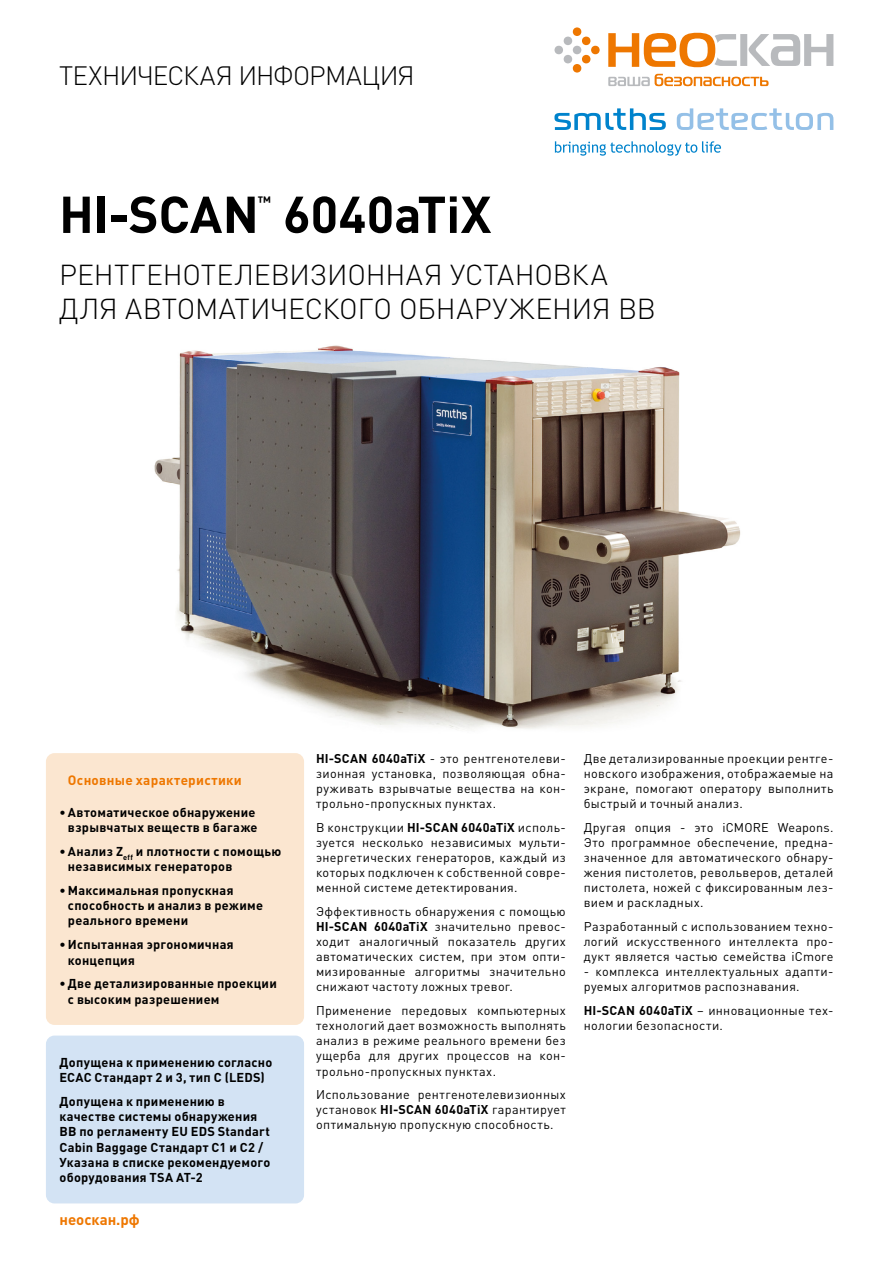
<style>
.page{position:relative;width:893px;height:1263px;background:#fff}
.page>*{position:absolute;margin:0;border:0;box-sizing:border-box;transform-origin:0 0}
.t1{font:700 51px "DIN Pro";letter-spacing:-.005em;color:#000}
.t2{font:300 28.5px/34.2px "DIN Pro";letter-spacing:-.005em;color:#000}
.t3{font:300 26.25px "DIN Pro";letter-spacing:-.03em;color:#000}
.t4{font:700 15px "DIN Pro";color:#e70}
.t5{font:700 14.85px "DIN Pro";color:#000}
.t6{font:700 13.5px "DIN Pro";letter-spacing:.02em;color:#e70}
.t7{font:700 12.75px/15.3px "DIN Pro";letter-spacing:.02em;color:#000}
.t8{font:12.6px/15.1px "DIN Pro";letter-spacing:.025em;color:#000;text-align:justify}
.s1{font-weight:700}
</style>
<div class="page">
<svg style="left:554px;top:27px;width:46px;height:46px"></svg>
<svg style="left:608px;top:33px;width:225px;height:34px"></svg>
<svg style="left:608px;top:74px;width:161px;height:12px"></svg>
<svg style="left:554px;top:108px;width:112px;height:22px"></svg>
<svg style="left:677px;top:108px;width:156px;height:22px"></svg>
<svg style="left:555px;top:141px;width:166px;height:15px"></svg>
<img style="left:154px;top:345px;width:587px;height:384px">
<div style="left:46px;top:753px;width:258px;height:272px;background:#fbe6d0;border-radius:8px"></div>
<div style="left:46px;top:1035px;width:258px;height:168px;background:#d3e3f4;border-radius:9px"></div>
<h3 class="t3" style="left:59px;top:58px;width:357px">ТЕХНИЧЕСКАЯ ИНФОРМАЦИЯ</h3>
<h1 class="t1" style="left:59px;top:180px;width:201px">HI-SCAN</h1>
<p class="t5" style="left:257px;top:192px;width:15px">™</p>
<h1 class="t1" style="left:283px;top:180px;width:210px">6040aTiX</h1>
<h2 class="t2" style="left:59px;top:256px;width:598px">РЕНТГЕНОТЕЛЕВИЗИОННАЯ УСТАНОВКА<br>ДЛЯ АВТОМАТИЧЕСКОГО ОБНАРУЖЕНИЯ ВВ</h2>
<p class="t6" style="left:68px;top:771px;width:175px">Основные характеристики</p>
<p class="t7" style="left:59px;top:804px;width:200px;text-align:right">• Автоматическое обнаружение взрывчатых веществ в багаже</p>
<p class="t7" style="left:68px;top:843px;width:215px;text-indent:-9px">• Анализ Z<sub>eff</sub> и плотности с помощью независимых генераторов</p>
<p class="t7" style="left:68px;top:882px;width:197px;text-indent:-9px">• Максимальная пропускная способность и анализ в режиме реального времени</p>
<p class="t7" style="left:68px;top:936px;width:167px;text-indent:-9px">• Испытанная эргономичная концепция</p>
<p class="t7" style="left:68px;top:975px;width:210px;text-indent:-9px">• Две детализированные проекции с высоким разрешением</p>
<p class="t7" style="left:60px;top:1054px;width:214px">Допущена к применению согласно<br>ECAC Стандарт 2 и 3, тип С (LEDS)</p>
<p class="t7" style="left:60px;top:1093px;width:212px">Допущена к применению в качестве системы обнаружения<br>ВВ по регламенту EU EDS Standart<br>Cabin Baggage Стандарт С1 и С2 /<br>Указана в списке рекомендуемого оборудования TSA AT-2</p>
<p class="t4" style="left:60px;top:1209px;width:82px">неоскан.рф</p>
<p class="t8" style="left:316px;top:750px;width:251px"><span class="s1">HI-SCAN 6040aTiX</span> - это рентгенотелеви&shy;зионная установка, позволяющая обна&shy;руживать взрывчатые вещества на кон&shy;трольно-пропускных пунктах.</p>
<p class="t8" style="left:316px;top:819px;width:251px">В конструкции <span class="s1">HI-SCAN 6040aTiX</span> исполь&shy;зуется несколько независимых мульти&shy;энергетических генераторов, каждый из которых подключен к собственной совре&shy;менной системе детектирования.</p>
<p class="t8" style="left:316px;top:903px;width:251px">Эффективность обнаружения с помощью <span class="s1">HI-SCAN 6040aTiX</span> значительно превос&shy;ходит аналогичный показатель других автоматических систем, при этом опти&shy;мизированные алгоритмы значительно снижают частоту ложных тревог.</p>
<p class="t8" style="left:316px;top:1002px;width:251px">Применение передовых компьютерных технологий дает возможность выполнять анализ в режиме реального времени без ущерба для других процессов на кон&shy;трольно-пропускных пунктах.</p>
<p class="t8" style="left:316px;top:1086px;width:251px">Использование рентгенотелевизионных установок <span class="s1">HI-SCAN 6040aTiX</span> гарантирует оптимальную пропускную способность.</p>
<p class="t8" style="left:584px;top:750px;width:251px">Две детализированные проекции рентге&shy;новского изображения, отображаемые на экране, помогают оператору выполнить быстрый и точный анализ.</p>
<p class="t8" style="left:584px;top:819px;width:251px">Другая опция - это iCMORE Weapons.<br>Это программное обеспечение, предна&shy;значенное для автоматического обнару&shy;жения пистолетов, револьверов, деталей пистолета, ножей с фиксированным лез&shy;вием и раскладных.</p>
<p class="t8" style="left:584px;top:918px;width:251px">Разработанный с использованием техно&shy;логий искусственного интеллекта про&shy;дукт является частью семейства iCmore</p>
<p class="t8" style="left:584px;top:964px;width:251px">- комплекса интеллектуальных адапти&shy;руемых алгоритмов распознавания.</p>
<p class="t8" style="left:584px;top:1002px;width:251px"><span class="s1">HI-SCAN 6040aTiX</span> – инновационные тех&shy;нологии безопасности.</p>
</div>
